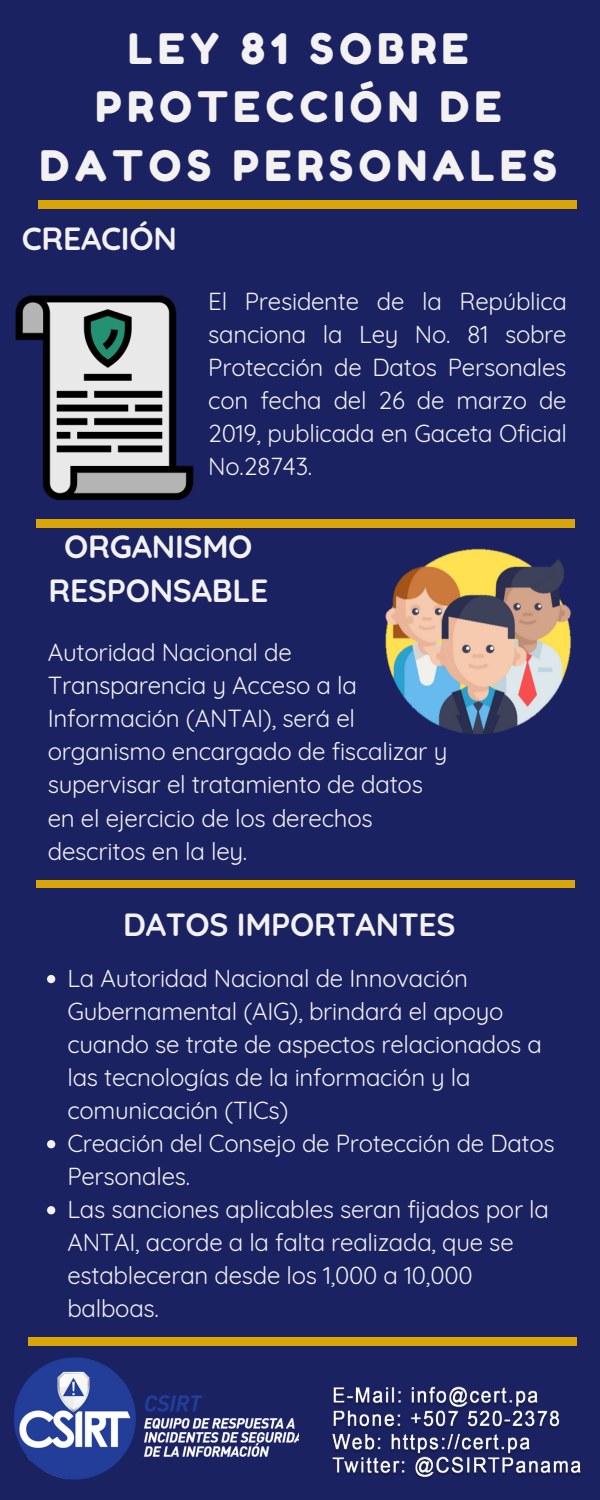
<style>
.page{position:relative;width:600px;height:1500px;background:#1b2262}
.page>*{position:absolute;margin:0;border:0;box-sizing:border-box;transform-origin:0 0}
.t1{font:42px/58.5px "Fredoka One";letter-spacing:.13em;color:#f3f1f1;text-align:center}
.t2{font:700 32px/44.2px "Quicksand";letter-spacing:-.01em;color:#f3f1f1;text-align:center}
.t3{font:24.1px/33.2px "Quicksand";letter-spacing:-.01em;color:#f3f1f1}
.t4{font:24px/33px "Quicksand";letter-spacing:-.01em;color:#f3f1f1}
</style>
<div class="page">
<div style="left:28px;top:1338px;width:549px;height:7px;background:#daa607"></div>
<img style="left:14px;top:1357px;width:284px;height:123px">
<img style="left:332px;top:1386px;width:249px;height:93px">
<div style="left:38px;top:201px;width:539px;height:7px;background:#daa607"></div>
<div style="left:36px;top:520px;width:539px;height:7px;background:#daa607"></div>
<div style="left:36px;top:880px;width:539px;height:8px;background:#daa607"></div>
<img style="left:15px;top:295px;width:192px;height:225px">
<img style="left:358px;top:527px;width:217px;height:207px">
<svg style="left:47px;top:975px;width:8px;height:8px"></svg>
<svg style="left:47px;top:1140px;width:8px;height:8px"></svg>
<svg style="left:47px;top:1206px;width:8px;height:8px"></svg>
<h1 class="t1" style="left:40px;top:19px;width:519px">LEY 81 SOBRE<br>PROTECCIÓN DE<br>DATOS PERSONALES</h1>
<h2 class="t2" style="left:22px;top:215px;width:157px">CREACIÓN</h2>
<p class="t4" style="left:208px;top:285px;width:360px;text-align:justify">El Presidente de la República sanciona la Ley No. 81 sobre Protección de Datos Personales con fecha del 26 de marzo de 2019, publicada en Gaceta Oficial No.28743.</p>
<h2 class="t2" style="left:48px;top:524px;width:222px">ORGANISMO<br>RESPONSABLE</h2>
<p class="t3" style="left:48px;top:635px;width:401px">Autoridad Nacional de<br>Transparencia y Acceso a la<br>Información (ANTAI), será el organismo encargado de fiscalizar y supervisar el tratamiento de datos en el ejercicio de los derechos descritos en la ley.</p>
<h2 class="t2" style="left:123px;top:902px;width:334px">DATOS IMPORTANTES</h2>
<p class="t4" style="left:67px;top:961px;width:489px">La Autoridad Nacional de Innovación Gubernamental (AIG), brindará el apoyo cuando se trate de aspectos relacionados a las tecnologías de la información y la comunicación (TICs)<br>Creación del Consejo de Protección de Datos Personales.<br>Las sanciones aplicables seran fijados por la ANTAI, acorde a la falta realizada, que se estableceran desde los 1,000 a 10,000 balboas.</p>
</div>
